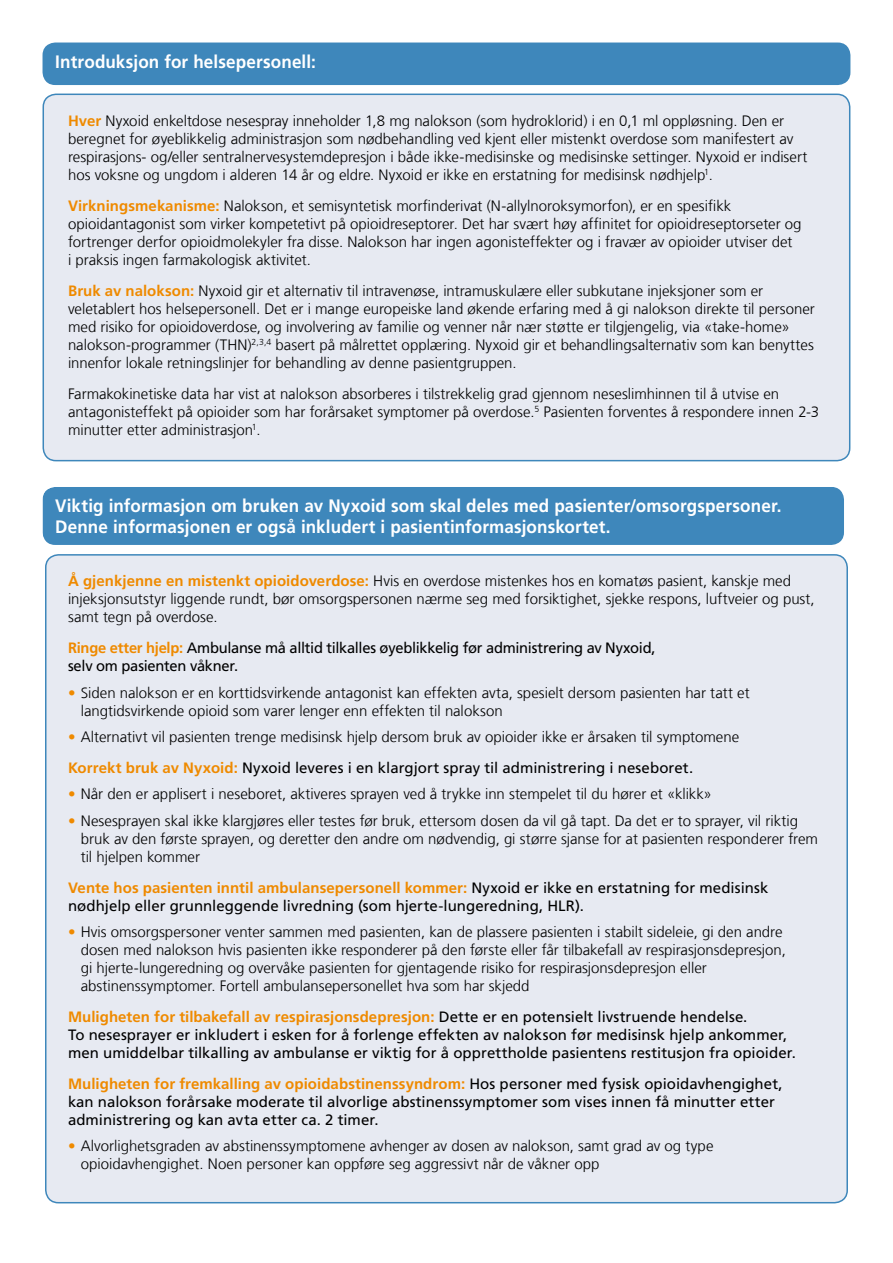
<style>
.page{position:relative;width:893px;height:1263px;background:#fff}
.page>*{position:absolute;margin:0;border:0;box-sizing:border-box;transform-origin:0 0}
.t1{font:700 18px/21.6px "Frutiger LT Com";letter-spacing:.005em;color:#fff;scale:.95 1}
.t2{font:300 15px/18px "Frutiger LT Com";color:#000}
.t3{font:15px/18px "Frutiger LT Com";color:#000}
.t4{font:15px/18px "Frutiger LT Com";letter-spacing:-.02em;color:#000}
.s1{font-weight:700;color:#ef8a00}
.s2{color:#ef8a00}
.s3{font-weight:400}
</style>
<div class="page">
<div style="left:43px;top:43px;width:807px;height:42px;background:#3e87bb;border-radius:13px"></div>
<div style="left:43px;top:487px;width:801px;height:58px;background:#3e87bb"></div>
<div style="left:46px;top:555px;width:801px;height:648px;background:#e7eaf2;border-radius:13px"></div>
<div style="left:43px;top:94px;width:807px;height:367px;background:#e7eaf2;border-radius:13px"></div>
<div style="left:43px;top:94px;width:807px;height:367px;border:2px solid #3e87bb;border-radius:13px"></div>
<p class="t1" style="left:55px;top:51px;width:276px">Introduksjon for helsepersonell:</p>
<p class="t2" style="left:68px;top:112px;width:741px"><span class="s1">Hver</span> Nyxoid enkeltdose nesespray inneholder 1,8 mg nalokson (som hydroklorid) i en 0,1 ml oppløsning. Den er beregnet for øyeblikkelig administrasjon som nødbehandling ved kjent eller mistenkt overdose som manifestert av respirasjons- og/eller sentralnervesystemdepresjon i både ikke-medisinske og medisinske settinger. Nyxoid er indisert hos voksne og ungdom i alderen 14 år og eldre. Nyxoid er ikke en erstatning for medisinsk nødhjelp<sup>1</sup>.</p>
<p class="t2" style="left:68px;top:197px;width:735px"><span class="s1">Virkningsmekanisme:</span> Nalokson, et semisyntetisk morfinderivat (N-allylnoroksymorfon), er en spesifikk opioidantagonist som virker kompetetivt på opioidreseptorer. Det har svært høy affinitet for opioidreseptorseter og fortrenger derfor opioidmolekyler fra disse. Nalokson har ingen agonisteffekter og i fravær av opioider utviser det<br>i praksis ingen farmakologisk aktivitet.</p>
<p class="t2" style="left:68px;top:282px;width:748px"><span class="s1">Bruk av nalokson:</span> Nyxoid gir et alternativ til intravenøse, intramuskulære eller subkutane injeksjoner som er veletablert hos helsepersonell. Det er i mange europeiske land økende erfaring med å gi nalokson direkte til personer med risiko for opioidoverdose, og involvering av familie og venner når nær støtte er tilgjengelig, via «take-home» nalokson-programmer (THN)<sup>2,3,4</sup> basert på målrettet opplæring. Nyxoid gir et behandlingsalternativ som kan benyttes innenfor lokale retningslinjer for behandling av denne pasientgruppen.</p>
<p class="t2" style="left:68px;top:384px;width:753px">Farmakokinetiske data har vist at nalokson absorberes i tilstrekkelig grad gjennom neseslimhinnen til å utvise en antagonisteffekt på opioider som har forårsaket symptomer på overdose.<sup>5</sup> Pasienten forventes å respondere innen 2-3 minutter etter administrasjon<sup>1</sup>.</p>
<p class="t1" style="left:55px;top:495px;width:766px">Viktig informasjon om bruken av Nyxoid som skal deles med pasienter/omsorgspersoner.<br>Denne informasjonen er også inkludert i pasientinformasjonskortet.</p>
<p class="t2" style="left:68px;top:572px;width:748px"><span class="s1">Å gjenkjenne en mistenkt opioidoverdose:</span> Hvis en overdose mistenkes hos en komatøs pasient, kanskje med injeksjonsutstyr liggende rundt, bør omsorgspersonen nærme seg med forsiktighet, sjekke respons, luftveier og pust, samt tegn på overdose.</p>
<p class="t4" style="left:68px;top:639px;width:589px"><span class="s1">Ringe etter hjelp:</span> Ambulanse må alltid tilkalles øyeblikkelig før administrering av Nyxoid, selv om pasienten våkner.</p>
<p class="t2" style="left:81px;top:684px;width:670px;text-indent:-13px"><span class="s2">•</span> Siden nalokson er en korttidsvirkende antagonist kan effekten avta, spesielt dersom pasienten har tatt et langtidsvirkende opioid som varer lenger enn effekten til nalokson</p>
<p class="t2" style="left:68px;top:722px;width:673px;line-height:30.8px"><span class="s2">•</span> Alternativt vil pasienten trenge medisinsk hjelp dersom bruk av opioider ikke er årsaken til symptomene<br><span class="s1">Korrekt bruk av Nyxoid:</span> <span class="s3">Nyxoid leveres i en klargjort spray til administrering i neseboret.</span></p>
<p class="t2" style="left:68px;top:785px;width:645px"><span class="s2">•</span> Når den er applisert i neseboret, aktiveres sprayen ved å trykke inn stempelet til du hører et «klikk»</p>
<p class="t2" style="left:81px;top:812px;width:739px;text-indent:-13px"><span class="s2">•</span> Nesesprayen skal ikke klargjøres eller testes før bruk, ettersom dosen da vil gå tapt. Da det er to sprayer, vil riktig bruk av den første sprayen, og deretter den andre om nødvendig, gi større sjanse for at pasienten responderer frem til hjelpen kommer</p>
<p class="t3" style="left:68px;top:878px;width:702px"><span class="s1">Vente hos pasienten inntil ambulansepersonell kommer:</span> Nyxoid er ikke en erstatning for medisinsk nødhjelp eller grunnleggende livredning (som hjerte-lungeredning, HLR).</p>
<p class="t2" style="left:81px;top:923px;width:707px;text-indent:-13px"><span class="s2">•</span> Hvis omsorgspersoner venter sammen med pasienten, kan de plassere pasienten i stabilt sideleie, gi den andre dosen med nalokson hvis pasienten ikke responderer på den første eller får tilbakefall av respirasjonsdepresjon, gi hjerte-lungeredning og overvåke pasienten for gjentagende risiko for respirasjonsdepresjon eller abstinenssymptomer. Fortell ambulansepersonellet hva som har skjedd</p>
<p class="t3" style="left:68px;top:1008px;width:729px"><span class="s1">Muligheten for tilbakefall av respirasjonsdepresjon:</span> Dette er en potensielt livstruende hendelse.<br>To nesesprayer er inkludert i esken for å forlenge effekten av nalokson før medisinsk hjelp ankommer, men umiddelbar tilkalling av ambulanse er viktig for å opprettholde pasientens restitusjon fra opioider.</p>
<p class="t3" style="left:68px;top:1074px;width:716px"><span class="s1">Muligheten for fremkalling av opioidabstinenssyndrom:</span> Hos personer med fysisk opioidavhengighet, kan nalokson forårsake moderate til alvorlige abstinenssymptomer som vises innen få minutter etter administrering og kan avta etter ca. 2 timer.</p>
<p class="t2" style="left:81px;top:1137px;width:634px;text-indent:-13px"><span class="s2">•</span> Alvorlighetsgraden av abstinenssymptomene avhenger av dosen av nalokson, samt grad av og type opioidavhengighet. Noen personer kan oppføre seg aggressivt når de våkner opp</p>
</div>
